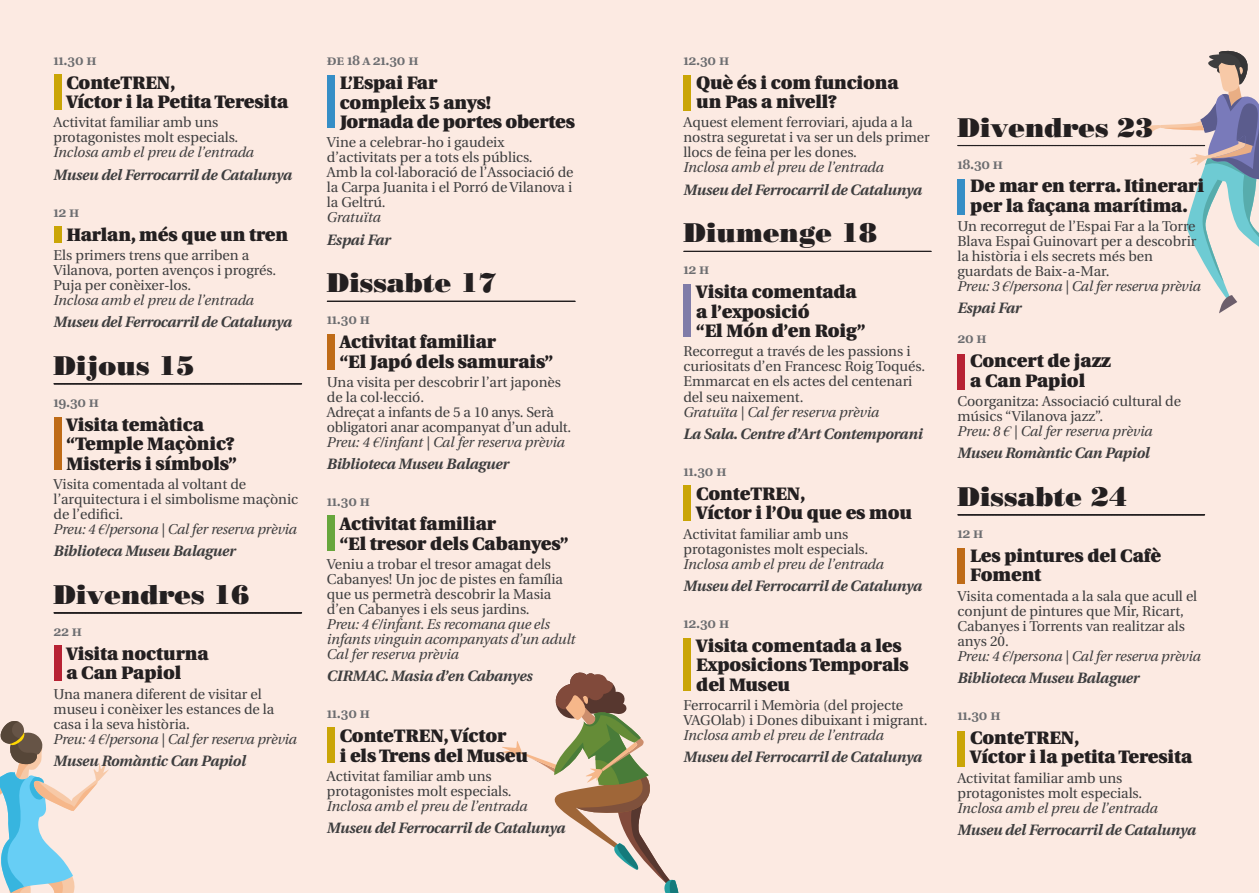
<style>
.page{position:relative;width:1259px;height:893px;background:#fceae2}
.page>*{position:absolute;margin:0;border:0;box-sizing:border-box;transform-origin:0 0}
.dia{font:27px "Bodoni Poster";color:#231f20}
.acte{font:900 18px/19.5px "Utopia";letter-spacing:-.005em;color:#231f20}
.lloc{font:italic 700 15px "Utopia";letter-spacing:-.015em;color:#3e3e3f}
.hora{font:600 15px "Utopia Exp";letter-spacing:-.015em;color:#6c6d70}
.explicacio{font:14.25px/15px "Utopia";letter-spacing:-.005em;color:#3e3e3f}
.lloc_preu{font:italic 14.25px/15px "Utopia";letter-spacing:-.01em;color:#3e3e3f}
.s1{font-family:"Times New Roman"}
</style>
<div class="page">
<svg style="left:0;top:721px;width:109px;height:172px"></svg>
<svg style="left:502px;top:672px;width:177px;height:221px"></svg>
<svg style="left:53px;top:383px;width:249px;height:1px"></svg>
<svg style="left:53px;top:612px;width:249px;height:1px"></svg>
<svg style="left:327px;top:301px;width:248px;height:1px"></svg>
<svg style="left:683px;top:251px;width:248px;height:1px"></svg>
<svg style="left:957px;top:50px;width:302px;height:263px"></svg>
<svg style="left:957px;top:514px;width:248px;height:1px"></svg>
<div style="left:54px;top:75px;width:8px;height:35px;background:#caa506"></div>
<div style="left:683px;top:75px;width:8px;height:35px;background:#caa506"></div>
<div style="left:54px;top:226px;width:8px;height:17px;background:#caa506"></div>
<div style="left:54px;top:417px;width:8px;height:53px;background:#bf6b17"></div>
<div style="left:54px;top:645px;width:8px;height:35px;background:#b72233"></div>
<div style="left:327px;top:727px;width:7px;height:35px;background:#caa506"></div>
<div style="left:327px;top:76px;width:7px;height:52px;background:#358ec6"></div>
<div style="left:327px;top:335px;width:7px;height:35px;background:#bf6b17"></div>
<div style="left:327px;top:516px;width:7px;height:35px;background:#67a63c"></div>
<div style="left:683px;top:284px;width:8px;height:52px;background:#807ca8"></div>
<div style="left:683px;top:485px;width:7px;height:35px;background:#caa506"></div>
<div style="left:957px;top:731px;width:8px;height:35px;background:#caa506"></div>
<div style="left:683px;top:638px;width:8px;height:52px;background:#caa506"></div>
<div style="left:957px;top:179px;width:8px;height:35px;background:#358ec6"></div>
<div style="left:957px;top:354px;width:8px;height:35px;background:#b72233"></div>
<div style="left:957px;top:549px;width:8px;height:35px;background:#bf6b17"></div>
<p class="hora" style="left:54px;top:53px;width:44px">11.30 h</p>
<p class="acte" style="left:66px;top:73px;width:223px">ConteTREN,<br>Víctor i la Petita Teresita</p>
<p class="explicacio" style="left:54px;top:115px;width:186px">Activitat familiar amb uns protagonistes molt especials.</p>
<p class="lloc_preu" style="left:54px;top:145px;width:202px">Inclosa amb el preu de l’entrada</p>
<p class="lloc" style="left:54px;top:166px;width:240px">Museu del Ferrocarril de Catalunya</p>
<p class="hora" style="left:54px;top:205px;width:27px">12 h</p>
<p class="acte" style="left:66px;top:225px;width:223px">Harlan, més que un tren</p>
<p class="explicacio" style="left:54px;top:248px;width:224px">Els primers trens que arriben a<br>Vilanova, porten avenços i progrés.<br>Puja per conèixer-los.</p>
<p class="lloc_preu" style="left:54px;top:293px;width:202px">Inclosa amb el preu de l’entrada</p>
<p class="lloc" style="left:54px;top:313px;width:240px">Museu del Ferrocarril de Catalunya</p>
<p class="dia" style="left:54px;top:349px;width:142px">Dijous 15</p>
<p class="hora" style="left:54px;top:395px;width:47px">19.30 h</p>
<p class="acte" style="left:66px;top:415px;width:172px">Visita temàtica “Temple Maçònic?<br>Misteris i símbols”</p>
<p class="explicacio" style="left:54px;top:477px;width:246px">Visita comentada al voltant de l’arquitectura i el simbolisme maçònic de l’edifici.</p>
<p class="lloc_preu" style="left:54px;top:522px;width:245px">Preu: 4 <span class="s1">€</span>/persona | Cal fer reserva prèvia</p>
<p class="lloc" style="left:54px;top:542px;width:183px">Biblioteca Museu Balaguer</p>
<p class="dia" style="left:54px;top:578px;width:198px">Divendres 16</p>
<p class="hora" style="left:54px;top:624px;width:30px">22 h</p>
<p class="acte" style="left:66px;top:644px;width:144px">Visita nocturna a Can Papiol</p>
<p class="explicacio" style="left:54px;top:686px;width:222px">Una manera diferent de visitar el museu i conèixer les estances de la casa i la seva història.</p>
<p class="lloc_preu" style="left:54px;top:731px;width:245px">Preu: 4 <span class="s1">€</span>/persona | Cal fer reserva prèvia</p>
<p class="lloc" style="left:54px;top:752px;width:194px">Museu Romàntic Can Papiol</p>
<p class="hora" style="left:327px;top:54px;width:93px">De 18 a 21.30 h</p>
<p class="acte" style="left:340px;top:73px;width:237px">L’Espai Far<br>compleix 5 anys!<br>Jornada de portes obertes</p>
<p class="explicacio" style="left:327px;top:135px;width:207px">Vine a celebrar-ho i gaudeix d’activitats per a tots els públics.</p>
<p class="explicacio" style="left:327px;top:165px;width:248px;text-align:justify">Amb la col·laboració de l’Associació de la Carpa Juanita i el Porró de Vilanova i la Geltrú.</p>
<p class="lloc_preu" style="left:327px;top:210px;width:55px">Gratuïta</p>
<p class="lloc" style="left:327px;top:231px;width:65px">Espai Far</p>
<p class="dia" style="left:327px;top:266px;width:171px">Dissabte 17</p>
<p class="hora" style="left:327px;top:313px;width:44px">11.30 h</p>
<p class="acte" style="left:340px;top:332px;width:215px">Activitat familiar<br>“El Japó dels samurais”</p>
<p class="explicacio" style="left:327px;top:375px;width:235px">Una visita per descobrir l’art japonès de la col·lecció.</p>
<p class="explicacio" style="left:327px;top:405px;width:246px">Adreçat a infants de 5 a 10 anys. Serà obligatori anar acompanyat d’un adult.</p>
<p class="lloc_preu" style="left:327px;top:435px;width:239px">Preu: 4 <span class="s1">€</span>/infant | Cal fer reserva prèvia</p>
<p class="lloc" style="left:327px;top:455px;width:183px">Biblioteca Museu Balaguer</p>
<p class="hora" style="left:327px;top:495px;width:44px">11.30 h</p>
<p class="acte" style="left:340px;top:514px;width:230px">Activitat familiar<br>“El tresor dels Cabanyes”</p>
<p class="explicacio" style="left:327px;top:557px;width:237px">Veniu a trobar el tresor amagat dels Cabanyes! Un joc de pistes en família que us permetrà descobrir la Masia d’en Cabanyes i els seus jardins.</p>
<p class="lloc_preu" style="left:327px;top:617px;width:250px">Preu: 4 <span class="s1">€</span>/infant. Es recomana que els infants vinguin acompanyats d’un adult</p>
<p class="lloc_preu" style="left:327px;top:647px;width:133px">Cal fer reserva prèvia</p>
<p class="lloc" style="left:327px;top:667px;width:207px">CIRMAC. Masia d’en Cabanyes</p>
<p class="hora" style="left:327px;top:707px;width:44px">11.30 h</p>
<p class="acte" style="left:340px;top:726px;width:190px">ConteTREN, Víctor<br>i els Trens del Museu</p>
<p class="explicacio" style="left:327px;top:769px;width:186px">Activitat familiar amb uns protagonistes molt especials.</p>
<p class="lloc_preu" style="left:327px;top:799px;width:202px">Inclosa amb el preu de l’entrada</p>
<p class="lloc" style="left:327px;top:819px;width:240px">Museu del Ferrocarril de Catalunya</p>
<p class="hora" style="left:683px;top:53px;width:47px">12.30 h</p>
<p class="acte" style="left:696px;top:73px;width:204px">Què és i com funciona un Pas a nivell?</p>
<p class="explicacio" style="left:683px;top:115px;width:248px">Aquest element ferroviari, ajuda a la nostra seguretat i va ser un dels primer llocs de feina per les dones.</p>
<p class="lloc_preu" style="left:683px;top:160px;width:202px">Inclosa amb el preu de l’entrada</p>
<p class="lloc" style="left:683px;top:181px;width:240px">Museu del Ferrocarril de Catalunya</p>
<p class="dia" style="left:683px;top:216px;width:195px">Diumenge 18</p>
<p class="hora" style="left:683px;top:263px;width:27px">12 h</p>
<p class="acte" style="left:696px;top:282px;width:170px">Visita comentada a l’exposició<br>“El Món d’en Roig”</p>
<p class="explicacio" style="left:683px;top:344px;width:243px">Recorregut a través de les passions i curiositats d’en Francesc Roig Toqués.<br>Emmarcat en els actes del centenari del seu naixement.</p>
<p class="lloc_preu" style="left:683px;top:404px;width:197px">Gratuïta | Cal fer reserva prèvia</p>
<p class="lloc" style="left:683px;top:425px;width:241px">La Sala. Centre d’Art Contemporani</p>
<p class="hora" style="left:683px;top:464px;width:44px">11.30 h</p>
<p class="acte" style="left:696px;top:484px;width:217px">ConteTREN,<br>Víctor i l’Ou que es mou</p>
<p class="explicacio" style="left:683px;top:526px;width:186px">Activitat familiar amb uns protagonistes molt especials.</p>
<p class="lloc_preu" style="left:683px;top:556px;width:202px">Inclosa amb el preu de l’entrada</p>
<p class="lloc" style="left:683px;top:577px;width:240px">Museu del Ferrocarril de Catalunya</p>
<p class="hora" style="left:683px;top:616px;width:47px">12.30 h</p>
<p class="acte" style="left:696px;top:636px;width:214px">Visita comentada a les<br>Exposicions Temporals del Museu</p>
<p class="explicacio" style="left:683px;top:698px;width:245px">Ferrocarril i Memòria (del projecte<br>VAGOlab) i Dones dibuixant i migrant.</p>
<p class="lloc_preu" style="left:683px;top:728px;width:202px">Inclosa amb el preu de l’entrada</p>
<p class="lloc" style="left:683px;top:748px;width:240px">Museu del Ferrocarril de Catalunya</p>
<p class="dia" style="left:957px;top:111px;width:198px">Divendres 23</p>
<p class="hora" style="left:957px;top:157px;width:47px">18.30 h</p>
<p class="acte" style="left:970px;top:177px;width:235px">De mar en terra. Itinerari per la façana marítima.</p>
<p class="explicacio" style="left:957px;top:219px;width:240px">Un recorregut de l’Espai Far a la Torre Blava Espai Guinovart per a descobrir la història i els secrets més ben guardats de Baix-a-Mar.</p>
<p class="lloc_preu" style="left:957px;top:279px;width:245px">Preu: 3 <span class="s1">€</span>/persona | Cal fer reserva prèvia</p>
<p class="lloc" style="left:957px;top:300px;width:65px">Espai Far</p>
<p class="hora" style="left:957px;top:332px;width:31px">20 h</p>
<p class="acte" style="left:970px;top:351px;width:142px">Concert de jazz a Can Papiol</p>
<p class="explicacio" style="left:957px;top:394px;width:225px">Coorganitza: Associació cultural de músics “Vilanova jazz”.</p>
<p class="lloc_preu" style="left:957px;top:424px;width:197px">Preu: 8 <span class="s1">€</span> | Cal fer reserva prèvia</p>
<p class="lloc" style="left:957px;top:444px;width:194px">Museu Romàntic Can Papiol</p>
<p class="dia" style="left:957px;top:480px;width:171px">Dissabte 24</p>
<p class="hora" style="left:957px;top:526px;width:27px">12 h</p>
<p class="acte" style="left:970px;top:546px;width:192px">Les pintures del Cafè<br>Foment</p>
<p class="explicacio" style="left:957px;top:588px;width:241px">Visita comentada a la sala que acull el conjunt de pintures que Mir, Ricart,<br>Cabanyes i Torrents van realitzar als anys 20.</p>
<p class="lloc_preu" style="left:957px;top:648px;width:245px">Preu: 4 <span class="s1">€</span>/persona | Cal fer reserva prèvia</p>
<p class="lloc" style="left:957px;top:669px;width:183px">Biblioteca Museu Balaguer</p>
<p class="hora" style="left:957px;top:708px;width:44px">11.30 h</p>
<p class="acte" style="left:970px;top:728px;width:223px">ConteTREN,<br>Víctor i la petita Teresita</p>
<p class="explicacio" style="left:957px;top:770px;width:186px">Activitat familiar amb uns protagonistes molt especials.</p>
<p class="lloc_preu" style="left:957px;top:800px;width:202px">Inclosa amb el preu de l’entrada</p>
<p class="lloc" style="left:957px;top:821px;width:240px">Museu del Ferrocarril de Catalunya</p>
</div>
